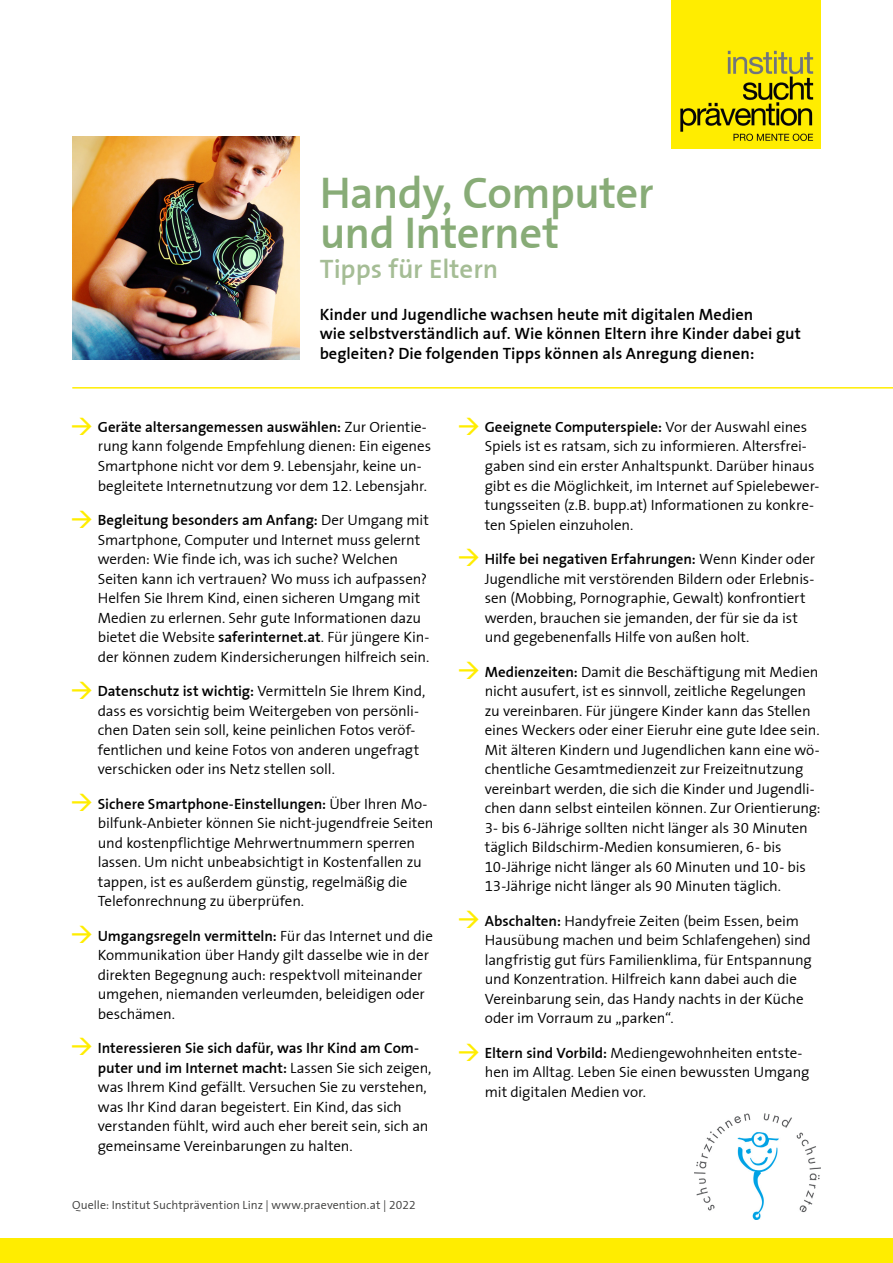
<style>
.page{position:relative;width:893px;height:1263px;background:#fff}
.page>*{position:absolute;margin:0;border:0;box-sizing:border-box;transform-origin:0 0}
.t1{font:600 45px/40.5px "The Sans";letter-spacing:-.015em;color:#88ac77}
.t2{font:600 27px "The Sans";color:#a5bd95}
.t3{font:600 16.5px/19.5px "The Sans";color:#000}
.t4{font:300 15px/19.5px "The Sans";letter-spacing:-.01em;color:#000}
.t5{font:300 12px "The Sans";letter-spacing:.005em;color:#3c3c3b}
.s1{font-weight:600}
.s2{font-family:"The Sans Semi Light Expert";font-weight:400}
</style>
<div class="page">
<img style="left:72px;top:136px;width:228px;height:223px">
<img style="left:672px;top:0;width:149px;height:149px">
<img style="left:694px;top:1113px;width:127px;height:106px">
<div style="left:0;top:1238px;width:893px;height:25px;background:#ffed00"></div>
<hr style="left:72px;top:387px;width:821px;height:2px;background:#ffed00">
<h1 class="t1" style="left:320px;top:171px;width:335px">Handy, Computer und Internet</h1>
<h2 class="t2" style="left:320px;top:246px;width:180px">Tipps für Eltern</h2>
<p class="t3" style="left:320px;top:304px;width:483px">Kinder und Jugendliche wachsen heute mit digitalen Medien<br>wie selbstverständlich auf. Wie können Eltern ihre Kinder dabei gut begleiten? Die folgenden Tipps können als Anregung dienen:</p>
<p class="t4" style="left:98px;top:417px;width:335px"><span class="s1">Geräte altersangemessen auswählen:</span> Zur Orientie&shy;rung kann folgende Empfehlung dienen: Ein eigenes Smartphone nicht vor dem <span class="s2">9</span>. Lebensjahr, keine un&shy;begleitete Internetnutzung vor dem <span class="s2">12</span>. Lebensjahr.</p>
<p class="t4" style="left:98px;top:510px;width:333px"><span class="s1">Begleitung besonders am Anfang:</span> Der Umgang mit Smartphone, Computer und Internet muss gelernt werden: Wie finde ich, was ich suche? Welchen Seiten kann ich vertrauen? Wo muss ich aufpassen?<br>Helfen Sie Ihrem Kind, einen sicheren Umgang mit Medien zu erlernen. Sehr gute Informationen dazu bietet die Website <span class="s1">saferinternet.at</span>. Für jüngere Kin&shy;der können zudem Kindersicherungen hilfreich sein.</p>
<p class="t4" style="left:98px;top:681px;width:329px"><span class="s1">Datenschutz ist wichtig:</span> Vermitteln Sie Ihrem Kind, dass es vorsichtig beim Weitergeben von persönli&shy;chen Daten sein soll, keine peinlichen Fotos veröf&shy;fentlichen und keine Fotos von anderen ungefragt verschicken oder ins Netz stellen soll.</p>
<p class="t4" style="left:98px;top:793px;width:337px"><span class="s1">Sichere Smartphone-Einstellungen:</span> Über Ihren Mo&shy;bilfunk-Anbieter können Sie nicht-jugendfreie Seiten und kostenpflichtige Mehrwertnummern sperren lassen. Um nicht unbeabsichtigt in Kostenfallen zu tappen, ist es außerdem günstig, regelmäßig die Telefonrechnung zu überprüfen.</p>
<p class="t4" style="left:98px;top:925px;width:337px"><span class="s1">Umgangsregeln vermitteln:</span> Für das Internet und die Kommunikation über Handy gilt dasselbe wie in der direkten Begegnung auch: respektvoll miteinander umgehen, niemanden verleumden, beleidigen oder beschämen.</p>
<p class="t4" style="left:98px;top:1038px;width:335px"><span class="s1">Interessieren Sie sich dafür, was Ihr Kind am Com&shy;puter und im Internet macht:</span> Lassen Sie sich zeigen, was Ihrem Kind gefällt. Versuchen Sie zu verstehen, was Ihr Kind daran begeistert. Ein Kind, das sich verstanden fühlt, wird auch eher bereit sein, sich an gemeinsame Vereinbarungen zu halten.</p>
<p class="t5" style="left:72px;top:1195px;width:345px">Quelle: Institut Suchtprävention Linz | www.praevention.at | <span class="s2">2022</span></p>
<p class="t4" style="left:485px;top:417px;width:336px"><span class="s1">Geeignete Computerspiele:</span> Vor der Auswahl eines Spiels ist es ratsam, sich zu informieren. Altersfrei&shy;gaben sind ein erster Anhaltspunkt. Darüber hinaus gibt es die Möglichkeit, im Internet auf Spielebewer&shy;tungsseiten (z.B. bupp.at) Informationen zu konkre&shy;ten Spielen einzuholen.</p>
<p class="t4" style="left:485px;top:549px;width:332px"><span class="s1">Hilfe bei negativen Erfahrungen:</span> Wenn Kinder oder Jugendliche mit verstörenden Bildern oder Erlebnis&shy;sen (Mobbing, Pornographie, Gewalt) konfrontiert werden, brauchen sie jemanden, der für sie da ist und gegebenenfalls Hilfe von außen holt.</p>
<p class="t4" style="left:485px;top:661px;width:337px"><span class="s1">Medienzeiten:</span> Damit die Beschäftigung mit Medien nicht ausufert, ist es sinnvoll, zeitliche Regelungen zu vereinbaren. Für jüngere Kinder kann das Stellen eines Weckers oder einer Eieruhr eine gute Idee sein.<br>Mit älteren Kindern und Jugendlichen kann eine wö&shy;chentliche Gesamtmedienzeit zur Freizeitnutzung vereinbart werden, die sich die Kinder und Jugendli&shy;chen dann selbst einteilen können. Zur Orientierung:<br><span class="s2">3</span>- bis <span class="s2">6</span>-Jährige sollten nicht länger als <span class="s2">30</span> Minuten täglich Bildschirm-Medien konsumieren, <span class="s2">6</span>- bis <span class="s2">10</span>-Jährige nicht länger als <span class="s2">60</span> Minuten und <span class="s2">10</span>- bis <span class="s2">13</span>-Jährige nicht länger als <span class="s2">90</span> Minuten täglich.</p>
<p class="t4" style="left:485px;top:910px;width:329px"><span class="s1">Abschalten:</span> Handyfreie Zeiten (beim Essen, beim Hausübung machen und beim Schlafengehen) sind langfristig gut fürs Familienklima, für Entspannung und Konzentration. Hilfreich kann dabei auch die Vereinbarung sein, das Handy nachts in der Küche oder im Vorraum zu „parken“.</p>
<p class="t4" style="left:485px;top:1042px;width:326px"><span class="s1">Eltern sind Vorbild:</span> Mediengewohnheiten entste&shy;hen im Alltag. Leben Sie einen bewussten Umgang mit digitalen Medien vor.</p>
</div>
